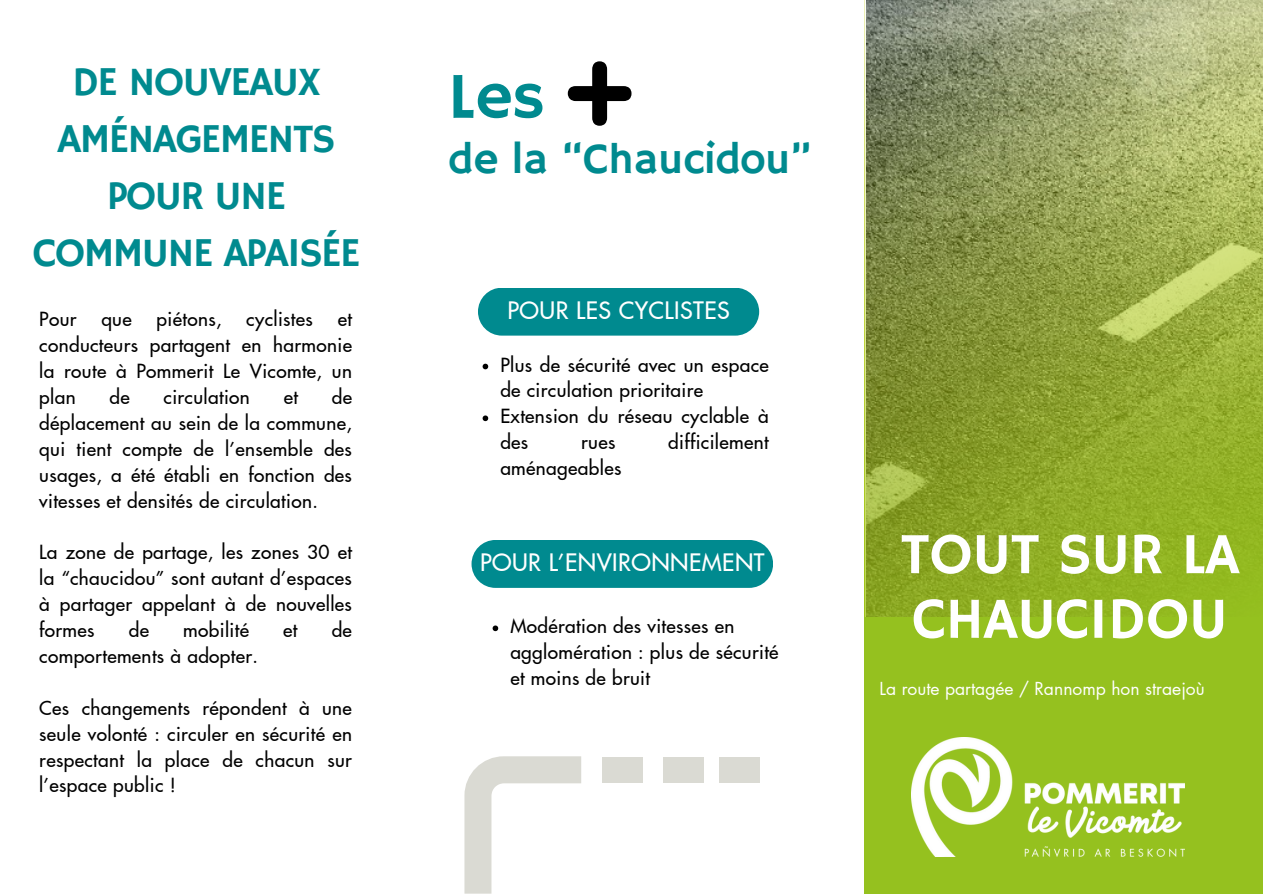
<style>
.page{position:relative;width:1263px;height:894px;background:#fff}
.page>*{position:absolute;margin:0;border:0;box-sizing:border-box;transform-origin:0 0}
.t1{font:65.7px "Hammersmith One";color:#008a8f}
.t2{font:58.35px/64.5px "Hammersmith One";letter-spacing:-.01em;color:#fff}
.t3{font:43.8px "Hammersmith One";letter-spacing:-.01em;color:#008a8f}
.t4{font:40.8px/56.8px "Hammersmith One";letter-spacing:-.04em;color:#008a8f;text-align:center}
.t5{font:500 23.55px "Futura LT Pro";letter-spacing:.02em;color:#fff}
.t6{font:500 19.05px/25.8px "Futura LT Pro";letter-spacing:.02em;color:#000;text-align:justify}
.t7{font:17.55px "Futura LT Pro";color:#fff}
</style>
<div class="page">
<svg style="left:864px;top:0;width:399px;height:617px;background:#93a447"></svg>
<div style="left:864px;top:617px;width:399px;height:276px;background:#95c11f"></div>
<svg style="left:568px;top:61px;width:63px;height:65px"></svg>
<div style="left:478px;top:287px;width:281px;height:48px;background:#008a8f;border-radius:24px"></div>
<div style="left:471px;top:540px;width:302px;height:47px;background:#008a8f;border-radius:24px"></div>
<svg style="left:464px;top:756px;width:144px;height:137px"></svg>
<div style="left:602px;top:756px;width:40px;height:26px;background:#dadad3"></div>
<div style="left:719px;top:756px;width:40px;height:26px;background:#dadad3"></div>
<div style="left:663px;top:756px;width:40px;height:26px;background:#dadad3"></div>
<img style="left:912px;top:737px;width:272px;height:119px">
<svg style="left:483px;top:363px;width:5px;height:6px"></svg>
<svg style="left:483px;top:415px;width:5px;height:6px"></svg>
<svg style="left:493px;top:625px;width:5px;height:6px"></svg>
<p class="t4" style="left:33px;top:56px;width:329px">DE NOUVEAUX<br>AMÉNAGEMENTS<br>POUR UNE<br>COMMUNE APAISÉE</p>
<h5 class="t6" style="left:39px;top:307px;width:39px">Pour</h5>
<h5 class="t6" style="left:101px;top:307px;width:32px">que</h5>
<h5 class="t6" style="left:157px;top:307px;width:66px">piétons,</h5>
<h5 class="t6" style="left:246px;top:307px;width:68px">cyclistes</h5>
<h5 class="t6" style="left:39px;top:307px;width:314px;text-indent:298px">et conducteurs partagent en harmonie la route à Pommerit Le Vicomte, un plan</h5>
<h5 class="t6" style="left:39px;top:385px;width:314px;text-indent:292px">de déplacement au sein de la commune, qui tient compte de l’ensemble des usages, a été établi en fonction des vitesses et densités de circulation.</h5>
<h5 class="t6" style="left:39px;top:540px;width:314px">La zone de partage, les zones 30 et la “chaucidou” sont autant d’espaces à partager appelant à de nouvelles formes</h5>
<h5 class="t6" style="left:110px;top:385px;width:22px">de</h5>
<h5 class="t6" style="left:164px;top:385px;width:88px">circulation</h5>
<h5 class="t6" style="left:284px;top:385px;width:16px">et</h5>
<h5 class="t6" style="left:129px;top:617px;width:22px">de</h5>
<h5 class="t6" style="left:183px;top:617px;width:67px">mobilité</h5>
<h5 class="t6" style="left:283px;top:617px;width:16px">et</h5>
<h5 class="t6" style="left:332px;top:617px;width:22px">de</h5>
<h5 class="t6" style="left:39px;top:643px;width:220px">comportements à adopter.</h5>
<h5 class="t6" style="left:39px;top:695px;width:314px">Ces changements répondent à une seule volonté : circuler en sécurité en respectant la place de chacun sur l’espace public !</h5>
<h2 class="t1" style="left:448px;top:59px;width:99px">Les</h2>
<h2 class="t3" style="left:448px;top:133px;width:366px">de la “Chaucidou”</h2>
<h3 class="t5" style="left:507px;top:300px;width:224px">POUR LES CYCLISTES</h3>
<p class="t6" style="left:500px;top:352px;width:270px">Plus de sécurité avec un espace de circulation prioritaire</p>
<p class="t6" style="left:500px;top:404px;width:270px">Extension du réseau cyclable à des</p>
<p class="t6" style="left:581px;top:430px;width:36px">rues</p>
<p class="t6" style="left:668px;top:430px;width:102px">difficilement</p>
<p class="t6" style="left:500px;top:456px;width:123px">aménageables</p>
<p class="t5" style="left:480px;top:552px;width:286px">POUR L’ENVIRONNEMENT</p>
<h1 class="t6" style="left:510px;top:614px;width:270px;text-align:left">Modération des vitesses en agglomération : plus de sécurité et moins de bruit</h1>
<p class="t2" style="left:900px;top:524px;width:340px">TOUT SUR LA<br>CHAUCIDOU</p>
<h4 class="t7" style="left:880px;top:680px;width:327px">La route partagée / Rannomp hon straejoù</h4>
</div>
